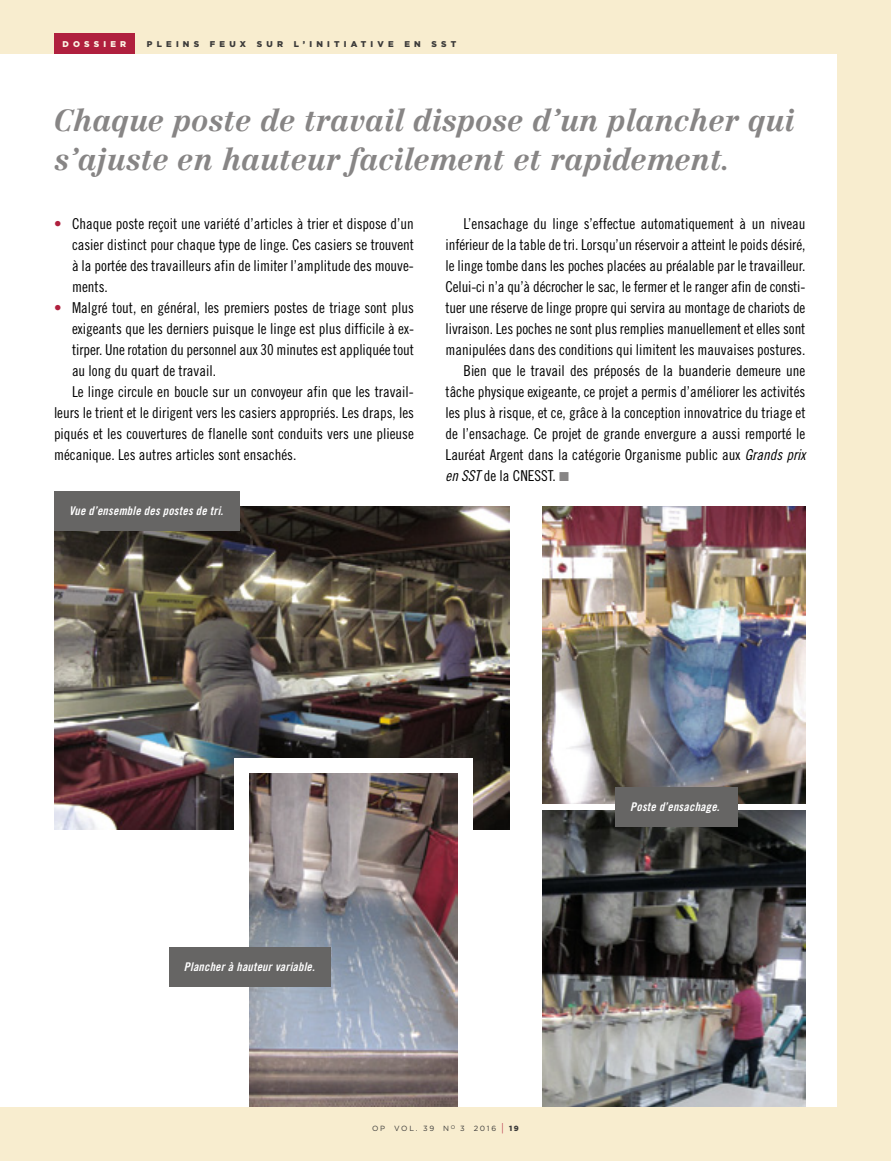
<style>
.page{position:relative;width:891px;height:1161px;background:#f8edcf}
.page>*{position:absolute;margin:0;border:0;box-sizing:border-box;transform-origin:0 0}
.t1{font:italic 700 30px/39px "Centennial";color:#878585}
.t2{font:15px/21px "Trade Gothic LT Pro Cn 18";color:#000;text-align:justify}
.t3{font:12px "Trade Gothic LT Pro Bd Cn 20 Obl";letter-spacing:.02em;color:#fff}
.t4{font:900 8.4px "Gotham";letter-spacing:.5em;color:#3b3a39}
.t5{font:900 8.4px "Gotham";letter-spacing:.5em;color:#fcf6e6}
.t6{font:7.5px "Gotham";letter-spacing:.225em;color:#3b3a39}
.s1{color:#b0203e}
.s2{font-family:"Trade Gothic LT Pro Cn 18 Obl"}
.s3{font-family:"European Pi Three";color:#878585}
.s4{font-size:11.25px;color:#b0203e}
.s5{font-weight:900}
</style>
<div class="page">
<div style="left:0;top:54px;width:837px;height:1053px;background:#fff"></div>
<div style="left:54px;top:34px;width:81px;height:20px;background:#b0203e"></div>
<img style="left:54px;top:507px;width:455px;height:322px">
<div style="left:234px;top:759px;width:238px;height:333px;background:#fff"></div>
<img style="left:543px;top:507px;width:263px;height:297px">
<img style="left:543px;top:810px;width:263px;height:297px">
<div style="left:54px;top:491px;width:185px;height:40px;background:#666564"></div>
<div style="left:615px;top:787px;width:123px;height:40px;background:#666564"></div>
<img style="left:249px;top:774px;width:209px;height:333px">
<div style="left:169px;top:948px;width:162px;height:39px;background:#666564"></div>
<p class="t5" style="left:62px;top:38px;width:65px">DOSSIER</p>
<p class="t4" style="left:147px;top:38px;width:26px">PLEI</p>
<p class="t4" style="left:183px;top:38px;width:17px">N S</p>
<p class="t4" style="left:210px;top:38px;width:38px">FEUX</p>
<p class="t4" style="left:257px;top:38px;width:27px">SUR</p>
<p class="t4" style="left:294px;top:38px;width:101px">L’I NI TI ATI VE</p>
<p class="t4" style="left:405px;top:38px;width:18px">E N</p>
<p class="t4" style="left:432px;top:38px;width:26px">SST</p>
<h1 class="t1" style="left:54px;top:101px;width:742px">Chaque poste de travail dispose d’un plancher qui s’ajuste en hauteur facilement et rapidement.</h1>
<p class="t2" style="left:72px;top:213px;width:344px;text-indent:-18px"><span class="s1">•</span> Chaque poste reçoit une variété d’articles à trier et dispose d’un casier distinct pour chaque type de linge. Ces casiers se trouvent à la portée des travailleurs afin de limiter l’amplitude des mouve&shy;ments.</p>
<p class="t2" style="left:54px;top:297px;width:361px"><span class="s1">•</span> Malgré tout, en général, les premiers postes de triage sont plus</p>
<p class="t2" style="left:72px;top:318px;width:344px">exigeants que les derniers puisque le linge est plus difficile à ex-</p>
<p class="t2" style="left:72px;top:339px;width:343px">tirper. Une rotation du personnel aux 30 minutes est appliquée tout</p>
<p class="t2" style="left:72px;top:360px;width:146px">au long du quart de travail.</p>
<p class="t2" style="left:72px;top:381px;width:343px">Le linge circule en boucle sur un convoyeur afin que les travail-</p>
<p class="t2" style="left:54px;top:402px;width:362px">leurs le trient et le dirigent vers les casiers appropriés. Les draps, les</p>
<p class="t2" style="left:54px;top:423px;width:361px">piqués et les couvertures de flanelle sont conduits vers une plieuse</p>
<p class="t2" style="left:54px;top:444px;width:244px">mécanique. Les autres articles sont ensachés.</p>
<p class="t3" style="left:69px;top:503px;width:156px">Vue d’ensemble des postes de tri.</p>
<p class="t2" style="left:464px;top:213px;width:344px">L’ensachage du linge s’effectue automatiquement à un niveau</p>
<p class="t2" style="left:446px;top:234px;width:361px">inférieur de la table de tri. Lorsqu’un réservoir a atteint le poids désiré,</p>
<p class="t2" style="left:446px;top:255px;width:361px">le linge tombe dans les poches placées au préalable par le travailleur.</p>
<p class="t2" style="left:446px;top:276px;width:361px">Celui-ci n’a qu’à décrocher le sac, le fermer et le ranger afin de consti-</p>
<p class="t2" style="left:446px;top:297px;width:361px">tuer une réserve de linge propre qui servira au montage de chariots de</p>
<p class="t2" style="left:446px;top:318px;width:361px">livraison. Les poches ne sont plus remplies manuellement et elles sont</p>
<p class="t2" style="left:446px;top:339px;width:361px">manipulées dans des conditions qui limitent les mauvaises postures.</p>
<p class="t2" style="left:464px;top:360px;width:343px">Bien que le travail des préposés de la buanderie demeure une</p>
<p class="t2" style="left:446px;top:381px;width:361px">tâche physique exigeante, ce projet a permis d’améliorer les activités</p>
<p class="t2" style="left:446px;top:402px;width:362px">les plus à risque, et ce, grâce à la conception innovatrice du triage et</p>
<p class="t2" style="left:446px;top:423px;width:361px">de l’ensachage. Ce projet de grande envergure a aussi remporté le</p>
<p class="t2" style="left:446px;top:444px;width:362px">Lauréat Argent dans la catégorie Organisme public aux <span class="s2">Grands prix</span></p>
<p class="t2" style="left:446px;top:465px;width:125px"><span class="s2">en SST</span> de la CNESST. <span class="s3">K</span></p>
<p class="t3" style="left:184px;top:960px;width:133px">Plancher à hauteur variable.</p>
<p class="t3" style="left:630px;top:799px;width:91px">Poste d’ensachage.</p>
<p class="t6" style="left:372px;top:1124px;width:148px">OP VOL. 39 N<sup>O</sup> 3 2016 <span class="s4">|</span> <span class="s5">19</span></p>
</div>
